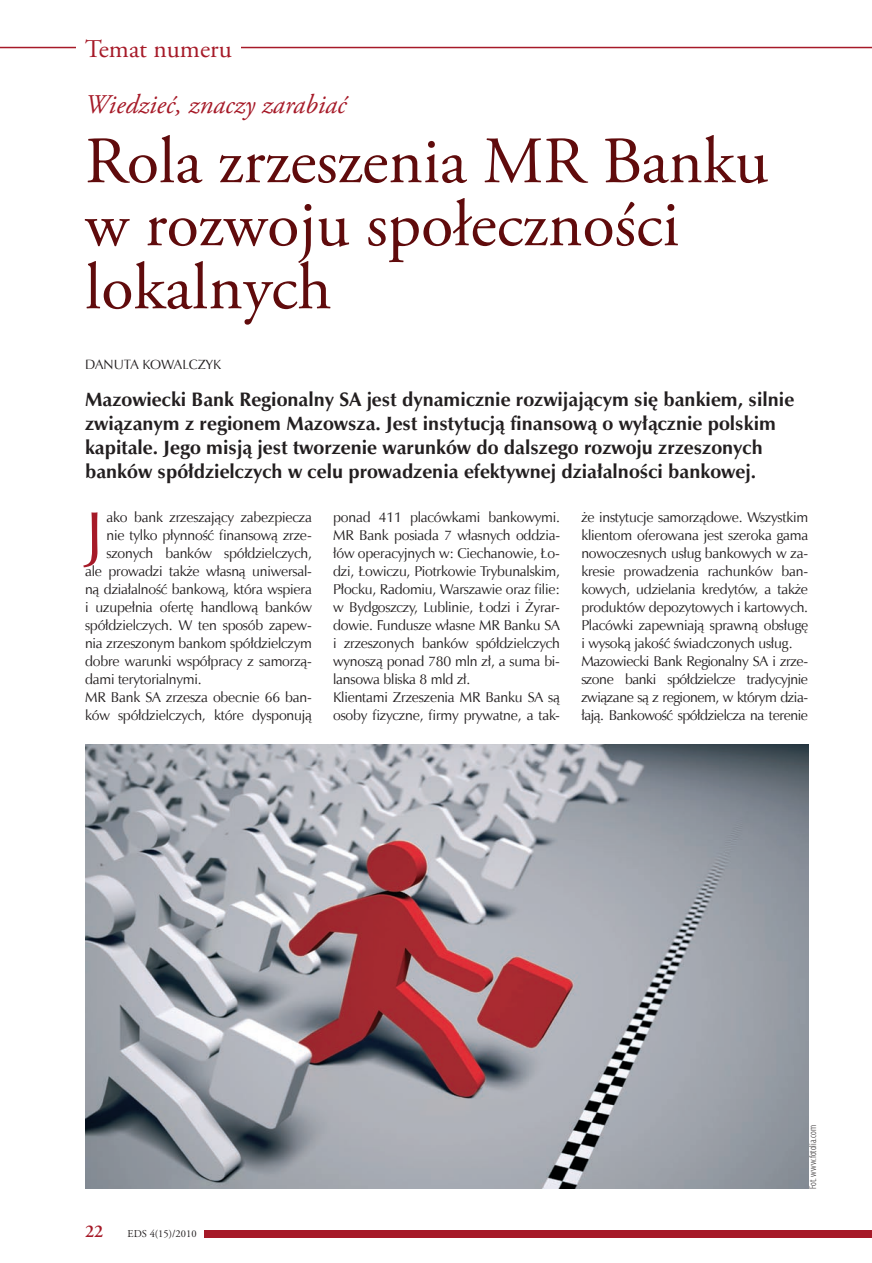
<style>
.page{position:relative;width:872px;height:1263px;background:#fff}
.page>*{position:absolute;margin:0;border:0;box-sizing:border-box;transform-origin:0 0}
.t1{font:66.9px "Zapf Humnst EU";color:#a61a28}
.t2{font:66px/63px "Adobe Garamond Pro";color:#600b0c}
.t3{font:italic 27px "Adobe Garamond Pro";color:#a61a28}
.t4{font:25.5px "Adobe Garamond Pro";color:#a61a28}
.t5{font:700 19.5px/24px "Zapf Humnst EU";color:#231f20}
.t6{font:600 18px "Adobe Garamond Pro";color:#a61a28}
.t7{font:14.25px/18px "Zapf Humnst EU";letter-spacing:-.015em;color:#231f20}
.t8{font:13.5px "Zapf Humnst EU";color:#231f20}
.t9{font:300 condensed 10.5px "Myriad Pro";color:#231f20}
.t10{font:10.5px "Adobe Garamond Pro";color:#231f20}
</style>
<div class="page">
<hr style="left:0;top:47px;width:872px;height:1px;background:#a61a28">
<div style="left:77px;top:38px;width:164px;height:19px;background:#fff"></div>
<div style="left:204px;top:1230px;width:668px;height:7px;background:#a61a28"></div>
<img style="left:85px;top:744px;width:723px;height:444px">
<p class="t4" style="left:85px;top:33px;width:148px">Temat numeru</p>
<p class="t3" style="left:85px;top:88px;width:263px">Wiedzieć, znaczy zarabiać</p>
<p class="t2" style="left:85px;top:132px;width:685px">Rola zrzeszenia MR Banku w rozwoju społeczności lokalnych</p>
<p class="t8" style="left:85px;top:356px;width:86px">Danuta Kowalcz</p>
<p class="t8" style="left:206px;top:356px;width:15px">yk</p>
<p class="t5" style="left:85px;top:388px;width:710px">Mazowiecki Bank Regionalny SA jest dynamicznie rozwijającym się bankiem, silnie związanym z regionem Mazowsza. Jest instytucją finansową o wyłącznie polskim kapitale. Jego misją jest tworzenie warunków do dalszego rozwoju zrzeszonych banków spółdzielczych w celu prowadzenia efektywnej działalności bankowej.</p>
<p class="t1" style="left:85px;top:494px;width:20px">J</p>
<p class="t7" style="left:106px;top:509px;width:207px">ako bank zrzeszający zabezpiecza</p>
<p class="t7" style="left:106px;top:527px;width:207px">nie tylko płynność finansową zrze-</p>
<p class="t7" style="left:106px;top:545px;width:207px">szonych banków spółdzielczych,</p>
<p class="t7" style="left:85px;top:563px;width:228px">ale prowadzi także własną uniwersal-</p>
<p class="t7" style="left:85px;top:581px;width:228px">ną działalność bankową, która wspiera</p>
<p class="t7" style="left:85px;top:599px;width:228px">i uzupełnia ofertę handlową banków</p>
<p class="t7" style="left:85px;top:616px;width:228px">spółdzielczych. W ten sposób zapew-</p>
<p class="t7" style="left:85px;top:634px;width:228px">nia zrzeszonym bankom spółdzielczym</p>
<p class="t7" style="left:85px;top:652px;width:228px">dobre warunki współpracy z samorzą-</p>
<p class="t7" style="left:85px;top:670px;width:118px">dami terytorialnymi.</p>
<p class="t7" style="left:85px;top:688px;width:228px">MR Bank SA zrzesza obecnie 66 ban-</p>
<p class="t7" style="left:85px;top:706px;width:228px">ków spółdzielczych, które dysponują</p>
<p class="t7" style="left:333px;top:508px;width:228px">ponad 411 placówkami bankowymi.<br>MR Bank posiada 7 własnych oddzia&shy;łów operacyjnych w: Ciechanowie, Ło&shy;dzi, Łowiczu, Piotrkowie Trybunalskim, Płocku, Radomiu, Warszawie oraz filie: w Bydgoszczy, Lublinie, Łodzi i Żyrar&shy;dowie. Fundusze własne MR Banku SA i zrzeszonych banków spółdzielczych wynoszą ponad 780 mln zł, a suma bi&shy;lansowa bliska 8 mld zł.<br>Klientami Zrzeszenia MR Banku SA są osoby fizyczne, firmy prywatne, a tak-</p>
<p class="t7" style="left:581px;top:508px;width:228px">że instytucje samorządowe. Wszystkim klientom oferowana jest szeroka gama nowoczesnych usług bankowych w za&shy;kresie prowadzenia rachunków ban&shy;kowych, udzielania kredytów, a także produktów depozytowych i kartowych.<br>Placówki zapewniają sprawną obsługę i wysoką jakość świadczonych usług.<br>Mazowiecki Bank Regionalny SA i zrze&shy;szone banki spółdzielcze tradycyjnie związane są z regionem, w którym dzia&shy;łają. Bankowość spółdzielcza na terenie</p>
<p class="t6" style="left:85px;top:1221px;width:20px">22</p>
<p class="t10" style="left:128px;top:1228px;width:70px">EDS 4(15)/2010</p>
<p class="t9" style="left:807px;top:1189px;width:66px;rotate:-90deg">Fot. www.fotolia.com</p>
</div>
